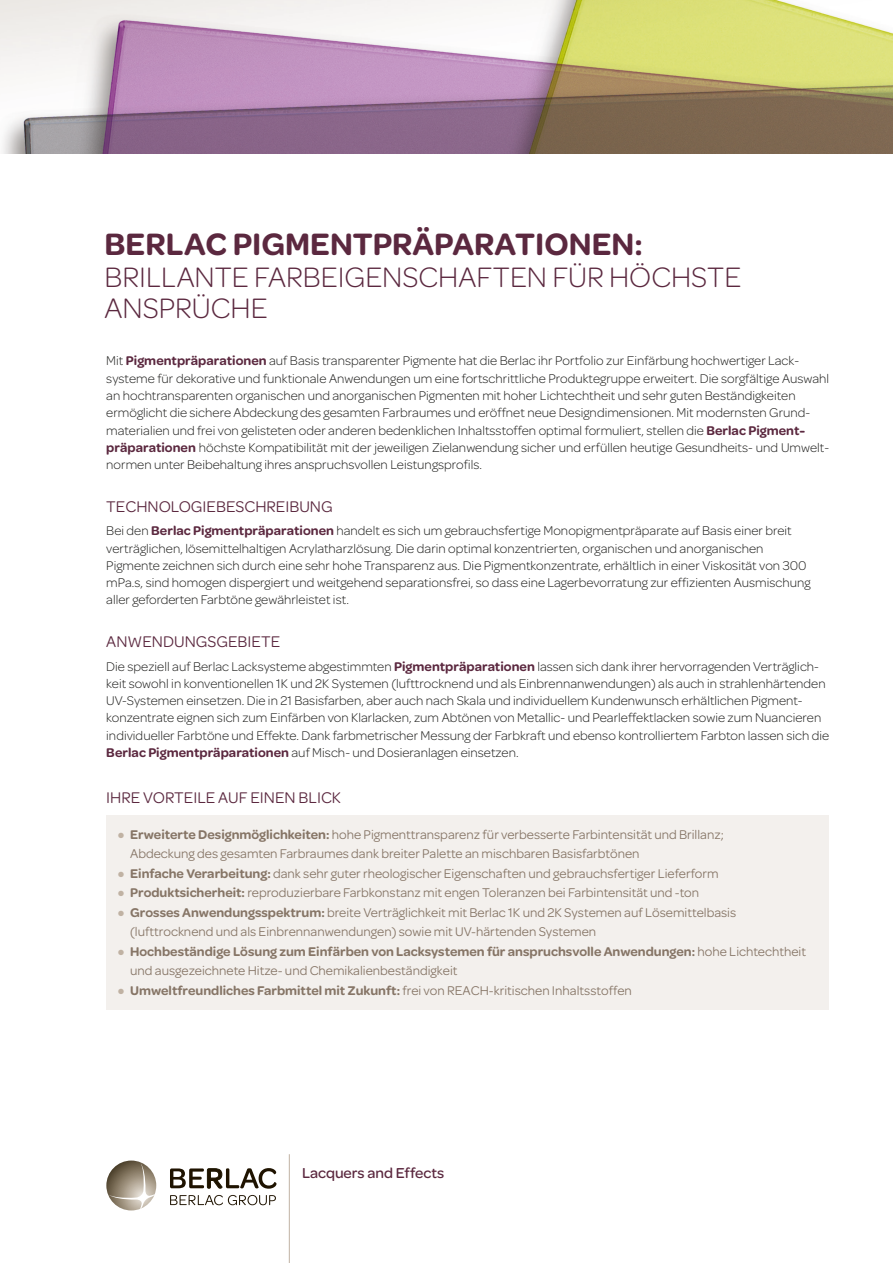
<style>
.page{position:relative;width:893px;height:1263px;background:#fff}
.page>*{position:absolute;margin:0;border:0;box-sizing:border-box;transform-origin:0 0}
.t1{font:600 33px "Omnes";color:#5b283f}
.t2{font:300 30px/31.5px "Omnes";color:#5b283f}
.t3{font:16.5px "Omnes";color:#5b283f}
.t4{font:500 15.3px "Omnes";color:#5b283f}
.t5{font:300 13.5px/17.2px "Omnes";letter-spacing:.005em;color:#1d1d1b}
.t6{font:13.5px/19.5px "Omnes";color:#867566}
.t7{font:600 13.5px/19.5px "Omnes";color:#867566}
.s1{font-weight:600;color:#5b283f}
.s2{color:#c0b2a3}
.s3{font-weight:600}
.s4{font-weight:400}
</style>
<div class="page">
<img style="left:0;top:0;width:893px;height:153px">
<div style="left:106px;top:816px;width:723px;height:194px;background:#f3f0ed"></div>
<svg style="left:170px;top:1195px;width:106px;height:10px"></svg>
<svg style="left:170px;top:1168px;width:106px;height:21px"></svg>
<svg style="left:106px;top:1160px;width:50px;height:50px"></svg>
<svg style="left:109px;top:1163px;width:46px;height:46px"></svg>
<hr style="left:289px;top:1154px;width:1px;height:109px;background:#c0b2a3">
<h1 class="t1" style="left:105px;top:221px;width:540px">BERLAC PIGMENTPRÄPARATIONEN:</h1>
<h2 class="t2" style="left:105px;top:260px;width:638px">BRILLANTE FARBEIGENSCHAFTEN FÜR HÖCHSTE<br>ANSPRÜCHE</h2>
<p class="t5" style="left:106px;top:352px;width:724px">Mit <span class="s1">Pigmentpräparationen</span> auf Basis transparenter Pigmente hat die Berlac ihr Portfolio zur Einfärbung hochwertiger Lack&shy;systeme für dekorative und funktionale Anwendungen um eine fortschrittliche Produktegruppe erweitert. Die sorgfältige Auswahl an hochtransparenten organischen und anorganischen Pigmenten mit hoher Lichtechtheit und sehr guten Beständigkeiten ermöglicht die sichere Abdeckung des gesamten Farbraumes und eröffnet neue Designdimensionen. Mit modernsten Grund&shy;materialien und frei von gelisteten oder anderen bedenklichen Inhaltsstoffen optimal formuliert, stellen die <span class="s1">Berlac Pigment&shy;präparationen</span> höchste Kompatibilität mit der jeweiligen Zielanwendung sicher und erfüllen heutige Gesundheits- und Umwelt&shy;normen unter Beibehaltung ihres anspruchsvollen Leistungsprofils.</p>
<p class="t3" style="left:106px;top:495px;width:228px">TECHNOLOGIEBESCHREIBUNG</p>
<p class="t5" style="left:106px;top:522px;width:706px">Bei den <span class="s1">Berlac Pigmentpräparationen</span> handelt es sich um gebrauchsfertige Monopigmentpräparate auf Basis einer breit verträglichen, lösemittelhaltigen Acrylatharzlösung. Die darin optimal konzentrierten, organischen und anorganischen Pigmente zeichnen sich durch eine sehr hohe Transparenz aus. Die Pigmentkonzentrate, erhältlich in einer Viskosität von 300 mPa.s, sind homogen dispergiert und weitgehend separationsfrei, so dass eine Lagerbevorratung zur effizienten Ausmischung aller geforderten Farbtöne gewährleistet ist.</p>
<p class="t3" style="left:106px;top:631px;width:176px">ANWENDUNGSGEBIETE</p>
<p class="t5" style="left:106px;top:657px;width:724px">Die speziell auf Berlac Lacksysteme abgestimmten <span class="s1">Pigmentpräparationen</span> lassen sich dank ihrer hervorragenden Verträglich&shy;keit sowohl in konventionellen 1K und 2K Systemen (lufttrocknend und als Einbrennanwendungen) als auch in strahlenhärtenden UV-Systemen einsetzen. Die in 21 Basisfarben, aber auch nach Skala und individuellem Kundenwunsch erhältlichen Pigment&shy;konzentrate eignen sich zum Einfärben von Klarlacken, zum Abtönen von Metallic- und Pearleffektlacken sowie zum Nuancieren individueller Farbtöne und Effekte. Dank farbmetrischer Messung der Farbkraft und ebenso kontrolliertem Farbton lassen sich die <span class="s1">Berlac Pigmentpräparationen</span> auf Misch- und Dosieranlagen einsetzen.</p>
<p class="t3" style="left:106px;top:786px;width:236px">IHRE VORTEILE AUF EINEN BLICK</p>
<p class="t6" style="left:130px;top:823px;width:595px;text-indent:-12px"><span class="s2">●</span> <span class="s3">Erweiterte Designmöglichkeiten:</span> hohe Pigmenttransparenz für verbesserte Farbintensität und Brillanz;<br>Abdeckung des gesamten Farbraumes dank breiter Palette an mischbaren Basisfarbtönen</p>
<p class="t6" style="left:118px;top:862px;width:602px"><span class="s2">●</span> <span class="s3">Einfache Verarbeitung:</span> dank sehr guter rheologischer Eigenschaften und gebrauchsfertiger Lieferform</p>
<p class="t6" style="left:118px;top:882px;width:582px"><span class="s2">●</span> <span class="s3">Produktsicherheit:</span> reproduzierbare Farbkonstanz mit engen Toleranzen bei Farbintensität und -ton</p>
<p class="t6" style="left:130px;top:901px;width:607px;text-indent:-12px"><span class="s2">●</span> <span class="s3">Grosses Anwendungsspektrum:</span> breite Verträglichkeit mit Berlac 1K und 2K Systemen auf Lösemittelbasis (lufttrocknend und als Einbrennanwendungen) sowie mit UV-härtenden Systemen</p>
<p class="t7" style="left:130px;top:940px;width:677px;text-indent:-12px"><span class="s2">●</span> Hochbeständige Lösung zum Einfärben von Lacksystemen für anspruchsvolle Anwendungen: <span class="s4">hohe Lichtechtheit und ausgezeichnete Hitze- und Chemikalienbeständigkeit</span></p>
<p class="t7" style="left:118px;top:979px;width:515px"><span class="s2">●</span> Umweltfreundliches Farbmittel mit Zukunft: <span class="s4">frei von REACH-kritischen Inhaltsstoffen</span></p>
<p class="t4" style="left:302px;top:1162px;width:144px">Lacquers and Effects</p>
</div>
